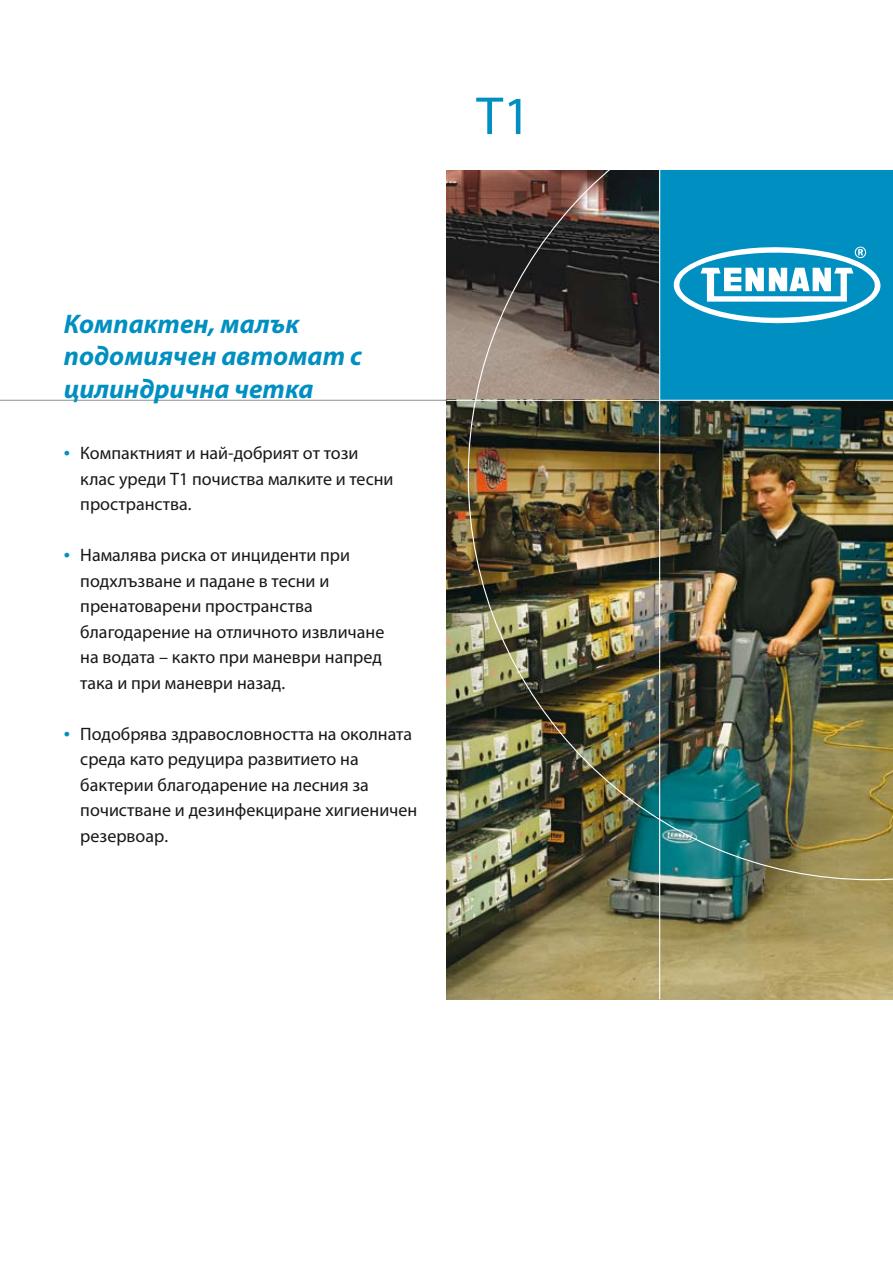
<style>
.page{position:relative;width:893px;height:1263px;background:#fff}
.page>*{position:absolute;margin:0;border:0;box-sizing:border-box;transform-origin:0 0}
.t1{font:54px "Myriad Pro";color:#008fc1}
.t2{font:italic 700 27px/32.4px "Myriad Pro";color:#008fc1}
.t3{font:18px/25.5px "Myriad Pro";color:#1a171b}
.s1{font-size:22.5px;color:#008fc1}
</style>
<div class="page">
<hr style="left:0;top:400px;width:446px;height:1px;background:#9c9d9f">
<img style="left:446px;top:170px;width:22px;height:230px">
<img style="left:446px;top:401px;width:447px;height:598px">
<hr style="left:659px;top:170px;width:1px;height:829px;background:#fff">
<img style="left:468px;top:170px;width:425px;height:710px">
<h1 class="t1" style="left:476px;top:83px;width:56px">T1</h1>
<h2 class="t2" style="left:64px;top:307px;width:299px">Компактен, малък подомиячен автомат с цилиндрична четка</h2>
<p class="t3" style="left:80px;top:440px;width:315px;text-indent:-16px"><span class="s1">•</span> Компактният и най-добрият от този клас уреди Т1 почиства малките и тесни пространства.</p>
<p class="t3" style="left:80px;top:542px;width:306px;text-indent:-16px"><span class="s1">•</span> Намалява риска от инциденти при подхлъзване и падане в тесни и пренатоварени пространства благодарение на отличното извличане на водата – както при маневри напред така и при маневри назад.</p>
<p class="t3" style="left:80px;top:721px;width:338px;text-indent:-16px"><span class="s1">•</span> Подобрява здравословността на околната среда като редуцира развитието на бактерии благодарение на лесния за почистване и дезинфекциране хигиеничен резервоар.</p>
</div>
